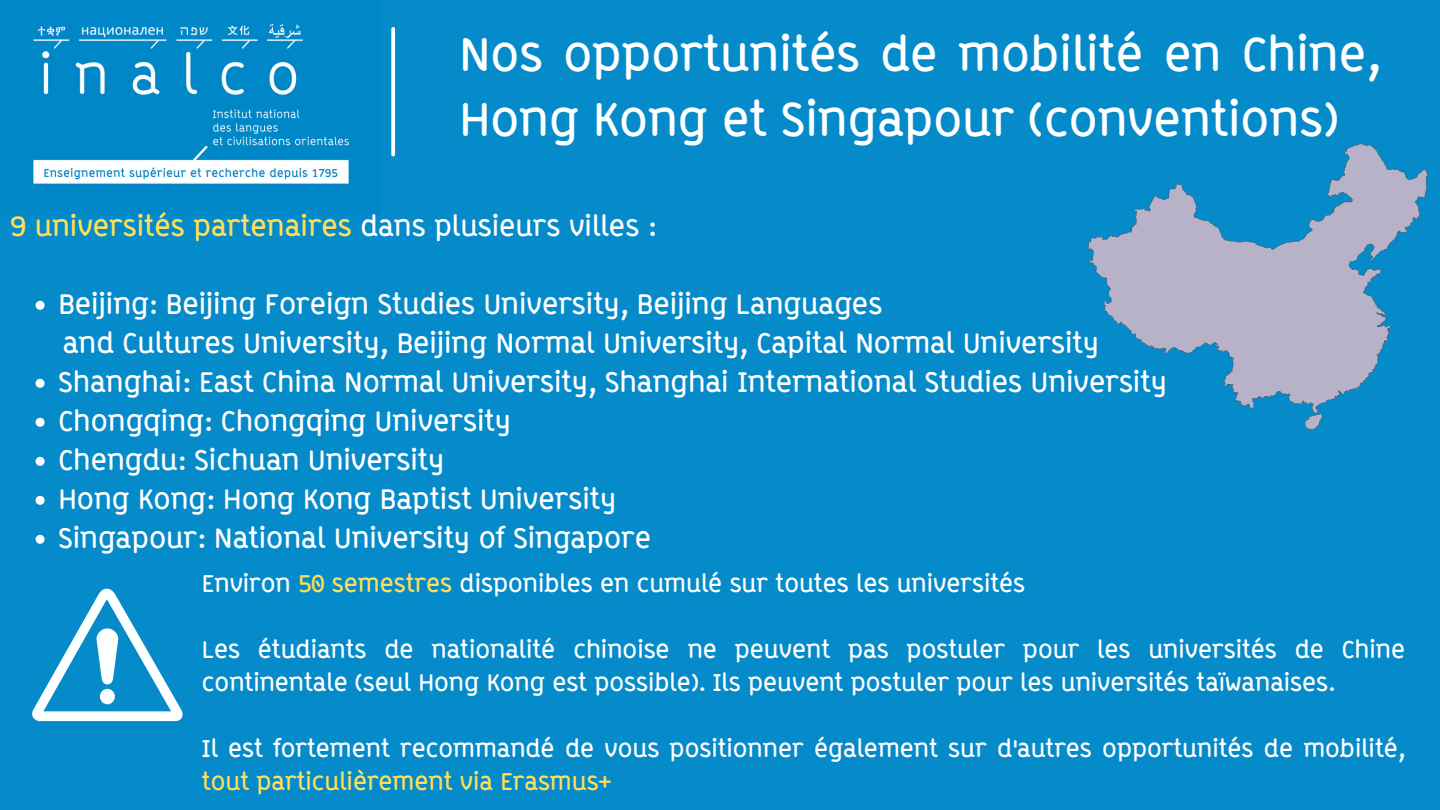
<style>
.page{position:relative;width:1440px;height:810px;background:#058bc9}
.page>*{position:absolute;margin:0;border:0;box-sizing:border-box;transform-origin:0 0}
.t1{font:700 47px/65.2px "ABB Line";color:#feffff}
.t2{font:700 28px "ABB Line";color:#fff}
.t3{font:700 28px "ABB Line";color:#ffde59}
.t4{font:700 24px/33px "ABB Line";color:#fff}
.s1{color:#fff}
.s2{color:#ffde59}
</style>
<div class="page">
<img style="left:33px;top:23px;width:316px;height:161px">
<svg style="left:391px;top:29px;width:4px;height:126px"></svg>
<svg style="left:32px;top:589px;width:151px;height:132px"></svg>
<svg style="left:36px;top:301px;width:9px;height:9px"></svg>
<svg style="left:36px;top:379px;width:9px;height:9px"></svg>
<svg style="left:36px;top:418px;width:9px;height:9px"></svg>
<svg style="left:36px;top:457px;width:9px;height:9px"></svg>
<svg style="left:36px;top:496px;width:9px;height:9px"></svg>
<svg style="left:36px;top:535px;width:9px;height:9px"></svg>
<svg style="left:1088px;top:144px;width:340px;height:286px"></svg>
<h1 class="t1" style="left:459px;top:22px;width:923px">Nos opportunités de mobilité en Chine,<br>Hong Kong et Singapour (conventions)</h1>
<p class="t3" style="left:11px;top:209px;width:647px">9 universités partenaires <span class="s1">dans plusieurs villes :</span></p>
<h2 class="t2" style="left:58px;top:287px;width:825px">Beijing: Beijing Foreign Studies University, Beijing Languages</h2>
<p class="t2" style="left:63px;top:326px;width:1038px">and Cultures University, Beijing Normal University, Capital Normal University</p>
<h2 class="t2" style="left:58px;top:365px;width:1110px">Shanghai: East China Normal University, Shanghai International Studies University</h2>
<p class="t2" style="left:58px;top:404px;width:454px">Chongqing: Chongqing University</p>
<p class="t2" style="left:58px;top:443px;width:387px">Chengdu: Sichuan University</p>
<p class="t2" style="left:58px;top:482px;width:559px">Hong Kong: Hong Kong Baptist University</p>
<p class="t2" style="left:58px;top:521px;width:594px">Singapour: National University of Singapore</p>
<p class="t4" style="left:202px;top:567px;width:825px">Environ <span class="s2">50 semestres</span> disponibles en cumulé sur toutes les universités</p>
<p class="t4" style="left:202px;top:633px;width:1205px">Les étudiants de nationalité chinoise ne peuvent pas postuler pour les universités de Chine continentale (seul Hong Kong est possible). Ils peuvent postuler pour les universités taïwanaises.</p>
<p class="t4" style="left:202px;top:732px;width:1205px">Il est fortement recommandé de vous positionner également sur d'autres opportunités de mobilité, <span class="s2">tout particulièrement via Erasmus+</span></p>
</div>
